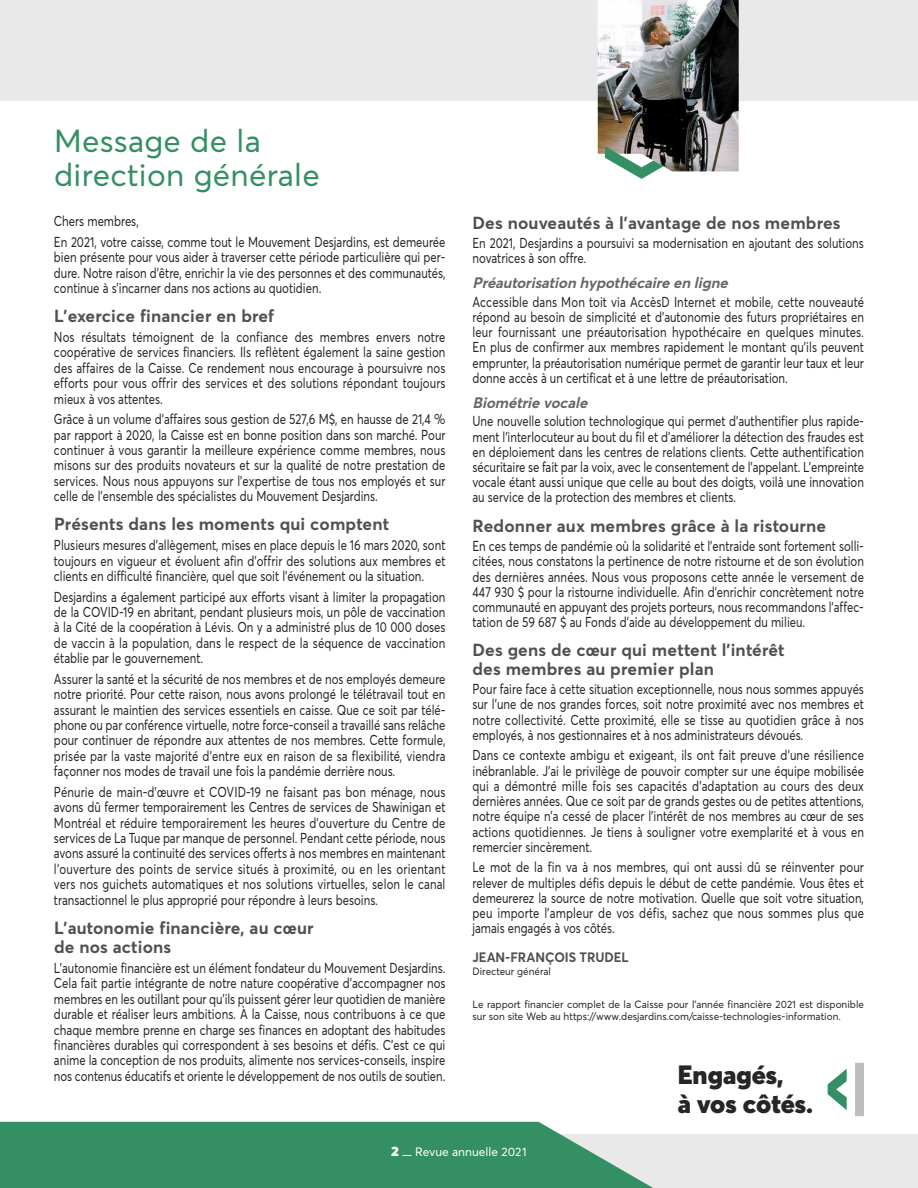
<style>
.page{position:relative;width:918px;height:1188px;background:#fff}
.page>*{position:absolute;margin:0;border:0;box-sizing:border-box;transform-origin:0 0}
.t1{font:31.5px/34.5px "Averta";letter-spacing:.01em;color:#348f64}
.t2{font:900 26.1px/29.7px "Averta";color:#272526}
.t3{font:700 17.25px/19.5px "Averta";letter-spacing:.01em;color:#525152}
.t4{font:italic 700 15px "Averta";color:#686767}
.t5{font:14.25px/15.3px "Averta";color:#272526;text-align:justify;scale:.8 1}
.t6{font:700 13.5px "Averta";color:#525152;scale:.95 1}
.t7{font:12px "Averta";color:#fff;scale:.8 1}
.t8{font:10.5px/12px "Averta";color:#272526;scale:.95 1}
.s1{font-weight:900;font-size:13.5px}
</style>
<div class="page">
<div style="left:0;top:0;width:918px;height:100px;background:#e9e9e9"></div>
<div style="left:0;top:1134px;width:918px;height:54px;background:#e9e9e9"></div>
<svg style="left:0;top:1122px;width:653px;height:66px;background:#449770"></svg>
<svg style="left:828px;top:1069px;width:19px;height:41px"></svg>
<div style="left:855px;top:1063px;width:9px;height:53px;background:#bebebe"></div>
<img style="left:598px;top:0;width:141px;height:179px">
<p class="t1" style="left:54px;top:126px;width:267px">Message de la direction générale</p>
<p class="t5" style="left:54px;top:215px;width:108px">Chers membres,</p>
<p class="t5" style="left:54px;top:236px;width:491px">En 2021, votre caisse, comme tout le Mouvement Desjardins, est demeurée bien présente pour vous aider à traverser cette période particulière qui per&shy;dure. Notre raison d’être, enrichir la vie des personnes et des communautés, continue à s’incarner dans nos actions au quotidien.</p>
<p class="t3" style="left:54px;top:308px;width:222px">L’exercice financier en bref</p>
<p class="t5" style="left:54px;top:331px;width:491px">Nos résultats témoignent de la confiance des membres envers notre coopérative de services financiers. Ils reflètent également la saine gestion des affaires de la Caisse. Ce rendement nous encourage à poursuivre nos efforts pour vous offrir des services et des solutions répondant toujours mieux à vos attentes.</p>
<p class="t5" style="left:54px;top:413px;width:491px">Grâce à un volume d’affaires sous gestion de 527,6 M$, en hausse de 21,4 % par rapport à 2020, la Caisse est en bonne position dans son marché. Pour continuer à vous garantir la meilleure expérience comme membres, nous misons sur des produits novateurs et sur la qualité de notre prestation de services. Nous nous appuyons sur l’expertise de tous nos employés et sur celle de l’ensemble des spécialistes du Mouvement Desjardins.</p>
<p class="t3" style="left:54px;top:516px;width:337px">Présents dans les moments qui comptent</p>
<p class="t5" style="left:54px;top:539px;width:491px">Plusieurs mesures d’allègement, mises en place depuis le 16 mars 2020, sont toujours en vigueur et évoluent afin d’offrir des solutions aux membres et clients en difficulté financière, quel que soit l’événement ou la situation.</p>
<p class="t5" style="left:54px;top:590px;width:491px">Desjardins a également participé aux efforts visant à limiter la propagation de la COVID-19 en abritant, pendant plusieurs mois, un pôle de vaccination à la Cité de la coopération à Lévis. On y a administré plus de 10 000 doses de vaccin à la population, dans le respect de la séquence de vaccination établie par le gouvernement.</p>
<p class="t5" style="left:54px;top:672px;width:491px">Assurer la santé et la sécurité de nos membres et de nos employés demeure notre priorité. Pour cette raison, nous avons prolongé le télétravail tout en assurant le maintien des services essentiels en caisse. Que ce soit par télé&shy;phone ou par conférence virtuelle, notre force-conseil a travaillé sans relâche pour continuer de répondre aux attentes de nos membres. Cette formule, prisée par la vaste majorité d’entre eux en raison de sa flexibilité, viendra façonner nos modes de travail une fois la pandémie derrière nous.</p>
<p class="t5" style="left:54px;top:786px;width:491px">Pénurie de main-d’œuvre et COVID-19 ne faisant pas bon ménage, nous avons dû fermer temporairement les Centres de services de Shawinigan et Montréal et réduire temporairement les heures d’ouverture du Centre de services de La Tuque par manque de personnel. Pendant cette période, nous avons assuré la continuité des services offerts à nos membres en maintenant l’ouverture des points de service situés à proximité, ou en les orientant vers nos guichets automatiques et nos solutions virtuelles, selon le canal transactionnel le plus approprié pour répondre à leurs besoins.</p>
<p class="t3" style="left:54px;top:919px;width:261px">L’autonomie financière, au cœur de nos actions</p>
<p class="t5" style="left:54px;top:962px;width:491px">L’autonomie financière est un élément fondateur du Mouvement Desjardins.<br>Cela fait partie intégrante de notre nature coopérative d’accompagner nos membres en les outillant pour qu’ils puissent gérer leur quotidien de manière durable et réaliser leurs ambitions. À la Caisse, nous contribuons à ce que chaque membre prenne en charge ses finances en adoptant des habitudes financières durables qui correspondent à ses besoins et défis. C’est ce qui anime la conception de nos produits, alimente nos services-conseils, inspire nos contenus éducatifs et oriente le développement de nos outils de soutien.</p>
<p class="t3" style="left:472px;top:214px;width:370px">Des nouveautés à l’avantage de nos membres</p>
<p class="t5" style="left:472px;top:237px;width:491px">En 2021, Desjardins a poursuivi sa modernisation en ajoutant des solutions novatrices à son offre.</p>
<p class="t4" style="left:472px;top:277px;width:260px">Préautorisation hypothécaire en ligne</p>
<p class="t5" style="left:472px;top:295px;width:491px">Accessible dans Mon toit via AccèsD Internet et mobile, cette nouveauté répond au besoin de simplicité et d’autonomie des futurs propriétaires en leur fournissant une préautorisation hypothécaire en quelques minutes.<br>En plus de confirmer aux membres rapidement le montant qu’ils peuvent emprunter, la préautorisation numérique permet de garantir leur taux et leur donne accès à un certificat et à une lettre de préautorisation.</p>
<p class="t4" style="left:472px;top:397px;width:119px">Biométrie vocale</p>
<p class="t5" style="left:472px;top:415px;width:491px">Une nouvelle solution technologique qui permet d’authentifier plus rapide&shy;ment l’interlocuteur au bout du fil et d’améliorer la détection des fraudes est en déploiement dans les centres de relations clients. Cette authentification sécuritaire se fait par la voix, avec le consentement de l’appelant. L’empreinte vocale étant aussi unique que celle au bout des doigts, voilà une innovation au service de la protection des membres et clients.</p>
<p class="t3" style="left:472px;top:517px;width:355px">Redonner aux membres grâce à la ristourne</p>
<p class="t5" style="left:472px;top:540px;width:491px">En ces temps de pandémie où la solidarité et l’entraide sont fortement solli&shy;citées, nous constatons la pertinence de notre ristourne et de son évolution des dernières années. Nous vous proposons cette année le versement de 447 930 $ pour la ristourne individuelle. Afin d’enrichir concrètement notre communauté en appuyant des projets porteurs, nous recommandons l’affec&shy;tation de 59 687 $ au Fonds d’aide au développement du milieu.</p>
<p class="t3" style="left:472px;top:642px;width:314px;line-height:18.8px">Des gens de cœur qui mettent l’intérêt des membres au premier plan</p>
<p class="t5" style="left:472px;top:683px;width:491px">Pour faire face à cette situation exceptionnelle, nous nous sommes appuyés sur l’une de nos grandes forces, soit notre proximité avec nos membres et notre collectivité. Cette proximité, elle se tisse au quotidien grâce à nos employés, à nos gestionnaires et à nos administrateurs dévoués.</p>
<p class="t5" style="left:472px;top:749px;width:491px">Dans ce contexte ambigu et exigeant, ils ont fait preuve d’une résilience inébranlable. J’ai le privilège de pouvoir compter sur une équipe mobilisée qui a démontré mille fois ses capacités d’adaptation au cours des deux dernières années. Que ce soit par de grands gestes ou de petites attentions, notre équipe n’a cessé de placer l’intérêt de nos membres au cœur de ses actions quotidiennes. Je tiens à souligner votre exemplarité et à vous en remercier sincèrement.</p>
<p class="t5" style="left:472px;top:861px;width:491px">Le mot de la fin va à nos membres, qui ont aussi dû se réinventer pour relever de multiples défis depuis le début de cette pandémie. Vous êtes et demeurerez la source de notre motivation. Quelle que soit votre situation, peu importe l’ampleur de vos défis, sachez que nous sommes plus que jamais engagés à vos côtés.</p>
<p class="t6" style="left:473px;top:952px;width:166px">JEAN-FRANÇOIS TRUDEL</p>
<p class="t8" style="left:473px;top:966px;width:84px">Directeur général</p>
<p class="t8" style="left:473px;top:999px;width:414px">Le rapport financier complet de la Caisse pour l’année financière 2021 est disponible sur son site Web au https://www.desjardins.com/caisse-technologies-information.</p>
<p class="t2" style="left:678px;top:1062px;width:137px">Engagés,<br>à vos côtés.</p>
<p class="t7" style="left:391px;top:1147px;width:171px"><span class="s1">2</span> — Revue annuelle 2021</p>
</div>
